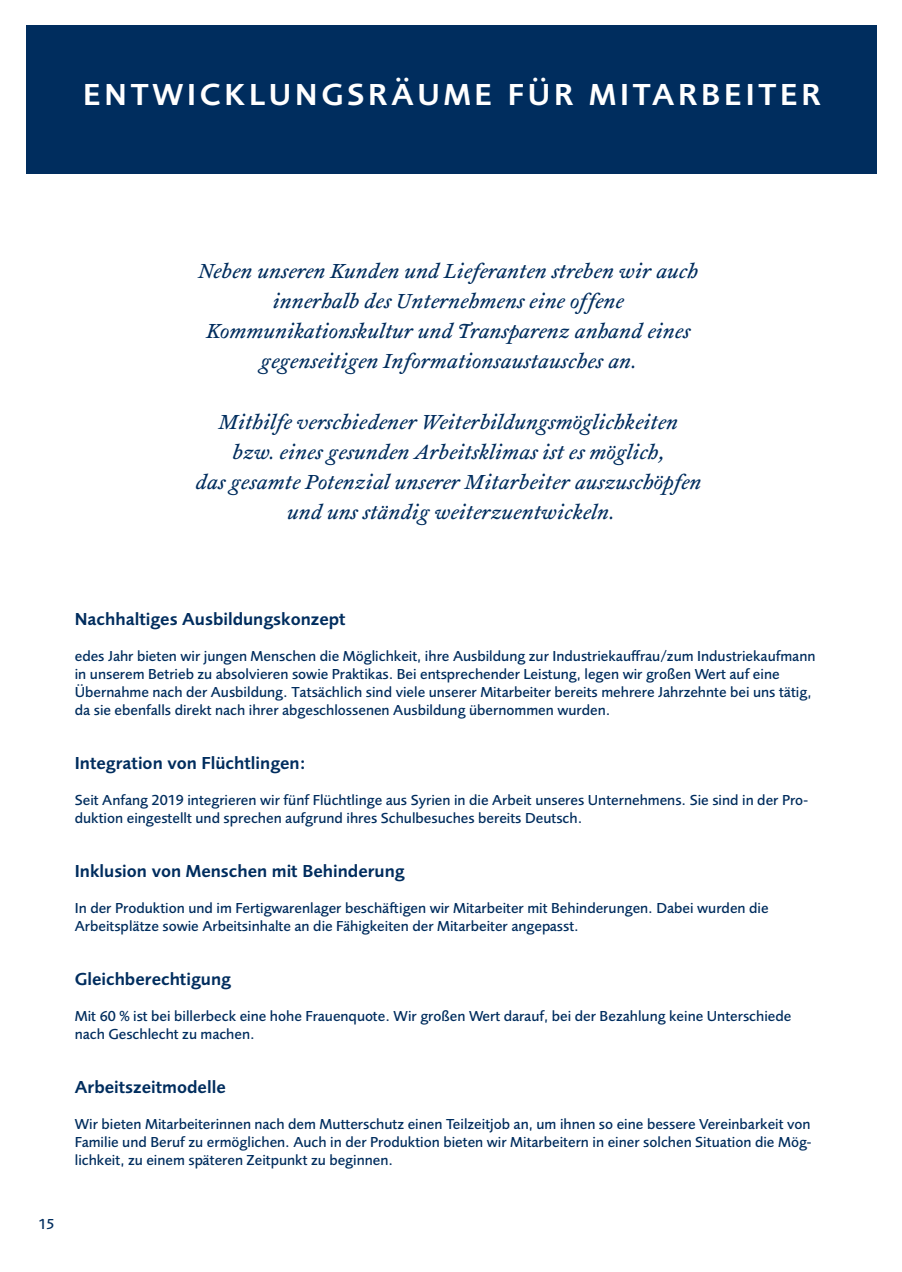
<style>
.page{position:relative;width:902px;height:1272px;background:#fff}
.page>*{position:absolute;margin:0;border:0;box-sizing:border-box;transform-origin:0 0}
.t1{font:600 31.5px "Foundry Sans";letter-spacing:.12em;color:#fff}
.t2{font:italic 21px/30px "Foundry Wilson";color:#002d5e;text-align:center}
.Absatzformat_1{font:600 18px "Foundry Sans";color:#002d5e}
.t3{font:500 15px/18px "Foundry Sans";color:#002d5e}
</style>
<div class="page">
<div style="left:26px;top:26px;width:850px;height:148px;background:#002d5e"></div>
<p class="t1" style="left:83px;top:71px;width:739px">ENTWICKLUNGSRÄUME FÜR MITARBEITER</p>
<p class="t2" style="left:198px;top:257px;width:501px">Neben unseren Kunden und Lieferanten streben wir auch innerhalb des Unternehmens eine offene Kommunikationskultur und Transparenz anhand eines gegenseitigen Informationsaustausches an.</p>
<p class="t2" style="left:195px;top:407px;width:507px">Mithilfe verschiedener Weiterbildungsmöglichkeiten bzw. eines gesunden Arbeitsklimas ist es möglich,<br>das gesamte Potenzial unserer Mitarbeiter auszuschöpfen</p>
<p class="t2" style="left:287px;top:497px;width:329px">und uns ständig weiterzuentwickeln.</p>
<p class="t3" style="left:39px;top:1214px;width:18px">15</p>
<p class="Absatzformat_1" style="left:75px;top:606px;width:272px">Nachhaltiges Ausbildungskonzept</p>
<p class="t3" style="left:75px;top:646px;width:742px">edes Jahr bieten wir jungen Menschen die Möglichkeit, ihre Ausbildung zur Industriekauffrau/zum Industriekaufmann in unserem Betrieb zu absolvieren sowie Praktikas. Bei entsprechender Leistung, legen wir großen Wert auf eine Übernahme nach der Ausbildung. Tatsächlich sind viele unserer Mitarbeiter bereits mehrere Jahrzehnte bei uns tätig, da sie ebenfalls direkt nach ihrer abgeschlossenen Ausbildung übernommen wurden.</p>
<p class="Absatzformat_1" style="left:75px;top:750px;width:232px">Integration von Flüchtlingen:</p>
<p class="t3" style="left:75px;top:790px;width:735px">Seit Anfang 2019 integrieren wir fünf Flüchtlinge aus Syrien in die Arbeit unseres Unternehmens. Sie sind in der Pro&shy;duktion eingestellt und sprechen aufgrund ihres Schulbesuches bereits Deutsch.</p>
<p class="Absatzformat_1" style="left:75px;top:858px;width:331px">Inklusion von Menschen mit Behinderung</p>
<p class="t3" style="left:75px;top:898px;width:695px">In der Produktion und im Fertigwarenlager beschäftigen wir Mitarbeiter mit Behinderungen. Dabei wurden die<br>Arbeitsplätze sowie Arbeitsinhalte an die Fähigkeiten der Mitarbeiter angepasst.</p>
<p class="Absatzformat_1" style="left:75px;top:966px;width:158px">Gleichberechtigung</p>
<p class="t3" style="left:75px;top:1006px;width:718px">Mit 60 % ist bei billerbeck eine hohe Frauenquote. Wir großen Wert darauf, bei der Bezahlung keine Unterschiede nach Geschlecht zu machen.</p>
<p class="Absatzformat_1" style="left:75px;top:1074px;width:152px">Arbeitszeitmodelle</p>
<p class="t3" style="left:75px;top:1114px;width:738px;text-align:justify">Wir bieten Mitarbeiterinnen nach dem Mutterschutz einen Teilzeitjob an, um ihnen so eine bessere Vereinbarkeit von Familie und Beruf zu ermöglichen. Auch in der Produktion bieten wir Mitarbeitern in einer solchen Situation die Mög&shy;lichkeit, zu einem späteren Zeitpunkt zu beginnen.</p>
</div>
